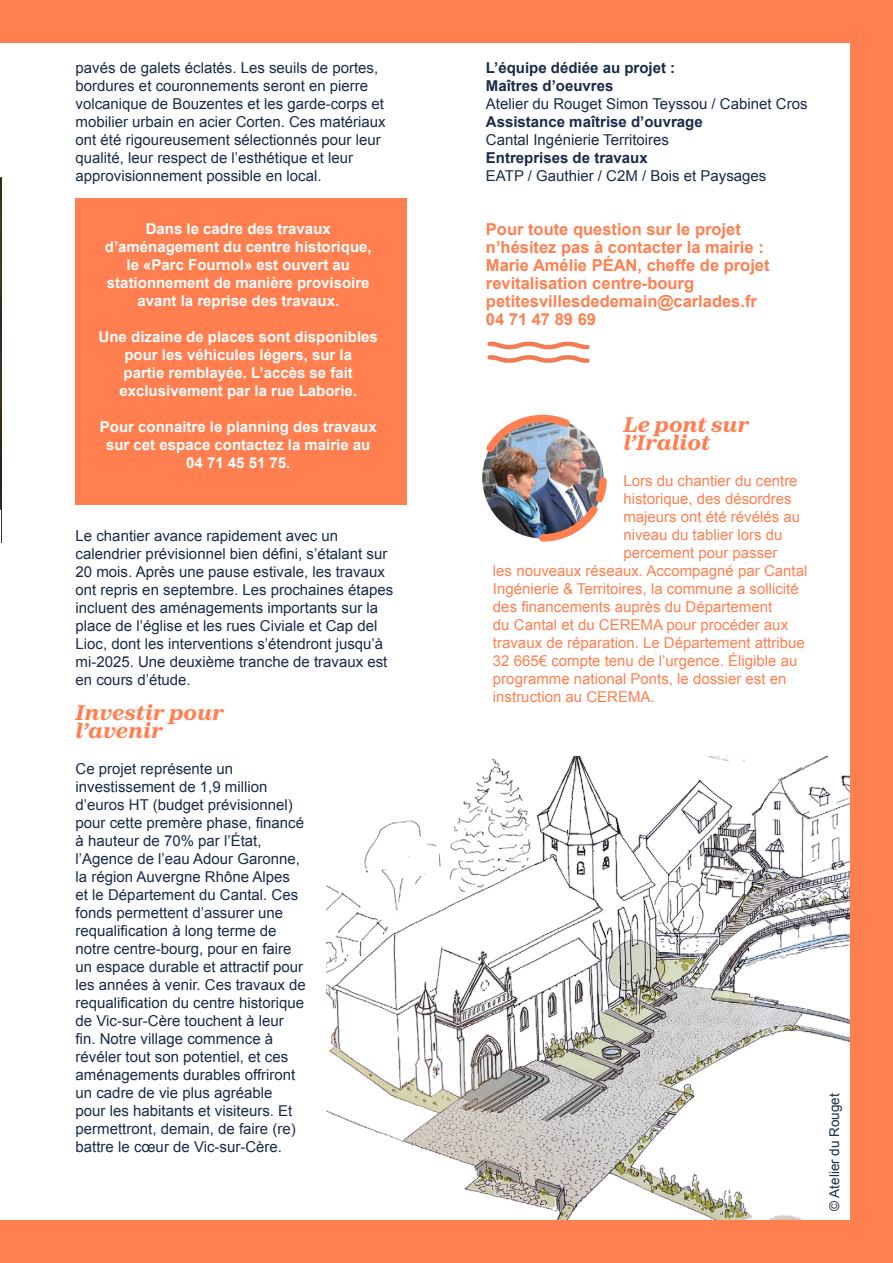
<style>
.page{position:relative;width:893px;height:1263px;background:#fff}
.page>*{position:absolute;margin:0;border:0;box-sizing:border-box;transform-origin:0 0}
.t1{font:italic 700 21px/18px "Zodiak Variable";color:#ff7f50}
.t2{font:700 16.5px/18px "Arial";color:#ff7f50}
.t3{font:15px/18px "Arial";color:#192b49}
.t4{font:15px "Arial";color:#ff7f50}
.t5{font:700 15px/18px "Arial";color:#fff;text-align:center}
.t6{font:700 15px/18px "Arial";color:#192b49}
.t7{font:13.5px "Arial";color:#192b49}
</style>
<div class="page">
<img style="left:326px;top:757px;width:524px;height:463px">
<img style="left:0;top:178px;width:1px;height:332px">
<div style="left:0;top:0;width:893px;height:43px;background:#ff7f50"></div>
<div style="left:0;top:1220px;width:893px;height:43px;background:#ff7f50"></div>
<div style="left:850px;top:0;width:43px;height:1263px;background:#ff7f50"></div>
<div style="left:76px;top:199px;width:331px;height:306px;background:#ff7f50"></div>
<svg style="left:487px;top:341px;width:103px;height:22px"></svg>
<img style="left:482px;top:414px;width:125px;height:128px">
<p class="t3" style="left:76px;top:59px;width:312px">pavés de galets éclatés. Les seuils de portes, bordures et couronnements seront en pierre volcanique de Bouzentes et les garde-corps et mobilier urbain en acier Corten. Ces matériaux ont été rigoureusement sélectionnés pour leur qualité, leur respect de l’esthétique et leur approvisionnement possible en local.</p>
<p class="t5" style="left:105px;top:220px;width:268px">Dans le cadre des travaux d’aménagement du centre historique, le «Parc Fournol» est ouvert au stationnement de manière provisoire avant la reprise des travaux.</p>
<p class="t5" style="left:99px;top:328px;width:281px">Une dizaine de places sont disponibles pour les véhicules légers, sur la<br>partie remblayée. L’accès se fait exclusivement par la rue Laborie.</p>
<p class="t5" style="left:100px;top:418px;width:278px">Pour connaitre le planning des travaux sur cet espace contactez la mairie au<br>04 71 45 51 75.</p>
<p class="t3" style="left:76px;top:527px;width:319px">Le chantier avance rapidement avec un calendrier prévisionnel bien défini, s’étalant sur 20 mois. Après une pause estivale, les travaux ont repris en septembre. Les prochaines étapes incluent des aménagements importants sur la place de l’église et les rues Civiale et Cap del Lioc, dont les interventions s’étendront jusqu’à mi-2025. Une deuxième tranche de travaux est en cours d’étude.</p>
<h1 class="t1" style="left:76px;top:704px;width:150px">Investir pour l’avenir</h1>
<p class="t3" style="left:76px;top:760px;width:232px">Ce projet représente un investissement de 1,9 million d’euros HT (budget prévisionnel) pour cette premère phase, financé à hauteur de 70% par l’État, l’Agence de l’eau Adour Garonne, la région Auvergne Rhône Alpes et le Département du Cantal. Ces fonds permettent d’assurer une requalification à long terme de notre centre-bourg, pour en faire un espace durable et attractif pour les années à venir. Ces travaux de requalification du centre historique de Vic-sur-Cère touchent à leur fin. Notre village commence à révéler tout son potentiel, et ces aménagements durables offriront un cadre de vie plus agréable pour les habitants et visiteurs. Et permettront, demain, de faire (re) battre le cœur de Vic-sur-Cère.</p>
<p class="t6" style="left:486px;top:59px;width:191px">L’équipe dédiée au projet :<br>Maîtres d’oeuvres</p>
<p class="t3" style="left:486px;top:95px;width:323px">Atelier du Rouget Simon Teyssou / Cabinet Cros</p>
<p class="t6" style="left:486px;top:113px;width:218px">Assistance maîtrise d’ouvrage</p>
<p class="t3" style="left:486px;top:131px;width:185px">Cantal Ingénierie Territoires</p>
<p class="t6" style="left:486px;top:149px;width:163px">Entreprises de travaux</p>
<p class="t3" style="left:486px;top:167px;width:282px">EATP / Gauthier / C2M / Bois et Paysages</p>
<p class="t2" style="left:486px;top:221px;width:285px">Pour toute question sur le projet n’hésitez pas à contacter la mairie :<br>Marie Amélie PÉAN, cheffe de projet revitalisation centre-bourg petitesvillesdedemain@carlades.fr<br>04 71 47 89 69</p>
<h1 class="t1" style="left:623px;top:415px;width:127px">Le pont sur l’Iraliot</h1>
<p class="t4" style="left:623px;top:471px;width:176px">Lors du chantier du centre</p>
<p class="t4" style="left:623px;top:489px;width:170px">historique, des désordres</p>
<p class="t4" style="left:623px;top:507px;width:178px">majeurs ont été révélés au</p>
<p class="t4" style="left:623px;top:525px;width:161px">niveau du tablier lors du</p>
<p class="t4" style="left:623px;top:543px;width:156px">percement pour passer</p>
<p class="t4" style="left:493px;top:560px;width:316px">les nouveaux réseaux. Accompagné par Cantal</p>
<p class="t4" style="left:493px;top:578px;width:307px">Ingénierie &amp; Territoires, la commune a sollicité</p>
<p class="t4" style="left:493px;top:596px;width:281px">des financements auprès du Département</p>
<p class="t4" style="left:493px;top:614px;width:297px">du Cantal et du CEREMA pour procéder aux</p>
<p class="t4" style="left:493px;top:632px;width:313px">travaux de réparation. Le Département attribue</p>
<p class="t4" style="left:493px;top:650px;width:306px">32 665€ compte tenu de l’urgence. Éligible au</p>
<p class="t4" style="left:493px;top:668px;width:295px">programme national Ponts, le dossier est en</p>
<p class="t4" style="left:493px;top:686px;width:163px">instruction au CEREMA.</p>
<p class="t7" style="left:825px;top:1211px;width:119px;rotate:-90deg">© Atelier du Rouget</p>
</div>
